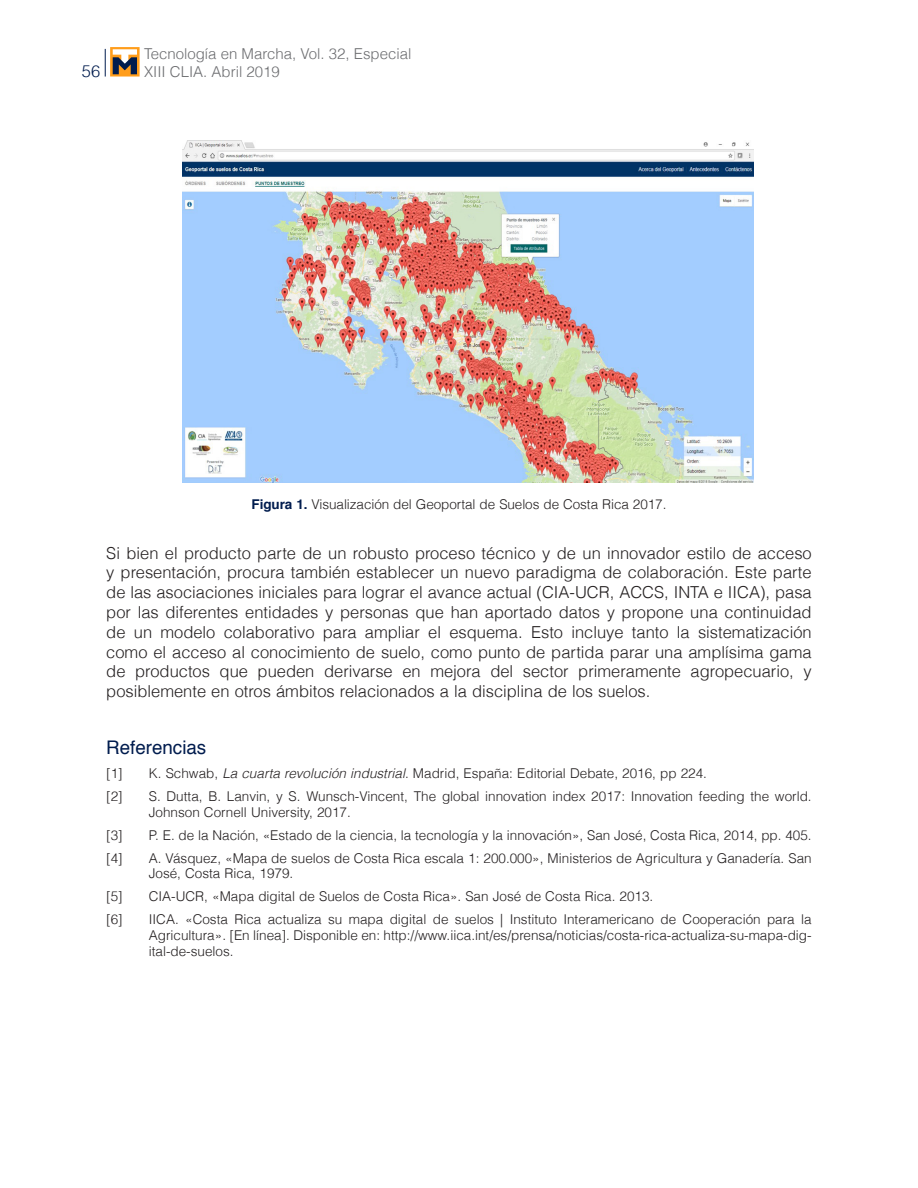
<style>
.page{position:relative;width:918px;height:1188px;background:#fff}
.page>*{position:absolute;margin:0;border:0;box-sizing:border-box;transform-origin:0 0}
._7subtitulo{font:18.75px "Helvetica";color:#001c4e}
._6texto{font:300 16.5px/19.8px "Helvetica";color:#231f20;text-align:justify}
.t1{font:300 16.5px "Helvetica";color:#001c4e}
.t2{font:300 15px "Helvetica";color:#6c6d70}
._11bibliografia{font:300 13.5px/15.8px "Helvetica";color:#231f20}
._9tituloscuadros{font:300 13.5px "Helvetica";letter-spacing:-.005em;color:#231f20}
.s1{font-weight:700;color:#001c4e}
.s2{font-style:italic}
</style>
<div class="page">
<svg style="left:105px;top:49px;width:1px;height:28px"></svg>
<svg style="left:110px;top:47px;width:30px;height:30px"></svg>
<svg style="left:113px;top:49px;width:24px;height:25px"></svg>
<img style="left:183px;top:140px;width:571px;height:342px">
<p class="t2" style="left:144px;top:41px;width:269px">Tecnología en Marcha, Vol. 32, Especial</p>
<p class="t1" style="left:82px;top:57px;width:20px">56</p>
<p class="t2" style="left:144px;top:59px;width:137px">XIII CLIA. Abril 2019</p>
<p class="_9tituloscuadros" style="left:252px;top:493px;width:416px"><span class="s1">Figura 1.</span> Visualización del Geoportal de Suelos de Costa Rica 2017.</p>
<p class="_6texto" style="left:106px;top:542px;width:707px">Si bien el producto parte de un robusto proceso técnico y de un innovador estilo de acceso y presentación, procura también establecer un nuevo paradigma de colaboración. Este parte de las asociaciones iniciales para lograr el avance actual (CIA-UCR, ACCS, INTA e IICA), pasa por las diferentes entidades y personas que han aportado datos y propone una continuidad de un modelo colaborativo para ampliar el esquema. Esto incluye tanto la sistematización como el acceso al conocimiento de suelo, como punto de partida parar una amplísima gama de productos que pueden derivarse en mejora del sector primeramente agropecuario, y posiblemente en otros ámbitos relacionados a la disciplina de los suelos.</p>
<p class="_7subtitulo" style="left:106px;top:733px;width:102px">Referencias</p>
<p class="_11bibliografia" style="left:106px;top:765px;width:18px">[1]</p>
<p class="_11bibliografia" style="left:149px;top:765px;width:560px">K. Schwab, <span class="s2">La cuarta revolución industrial</span>. Madrid, España: Editorial Debate, 2016, pp 224.</p>
<p class="_11bibliografia" style="left:106px;top:788px;width:18px">[2]</p>
<p class="_11bibliografia" style="left:149px;top:788px;width:664px">S. Dutta, B. Lanvin, y S. Wunsch-Vincent, The global innovation index 2017: Innovation feeding the world.<br>Johnson Cornell University, 2017.</p>
<p class="_11bibliografia" style="left:106px;top:826px;width:18px">[3]</p>
<p class="_11bibliografia" style="left:149px;top:826px;width:664px">P. E. de la Nación, «Estado de la ciencia, la tecnología y la innovación», San José, Costa Rica, 2014, pp. 405.</p>
<p class="_11bibliografia" style="left:106px;top:849px;width:18px">[4]</p>
<p class="_11bibliografia" style="left:149px;top:849px;width:664px">A. Vásquez, «Mapa de suelos de Costa Rica escala 1: 200.000», Ministerios de Agricultura y Ganadería. San<br>José, Costa Rica, 1979.</p>
<p class="_11bibliografia" style="left:106px;top:888px;width:18px">[5]</p>
<p class="_11bibliografia" style="left:149px;top:888px;width:506px">CIA-UCR, «Mapa digital de Suelos de Costa Rica». San José de Costa Rica. 2013.</p>
<p class="_11bibliografia" style="left:106px;top:911px;width:18px">[6]</p>
<p class="_11bibliografia" style="left:149px;top:911px;width:664px;text-align:justify">IICA. «Costa Rica actualiza su mapa digital de suelos | Instituto Interamericano de Cooperación para la Agricultura». [En línea]. Disponible en: http://www.iica.int/es/prensa/noticias/costa-rica-actualiza-su-mapa-dig&shy;ital-de-suelos.</p>
</div>
